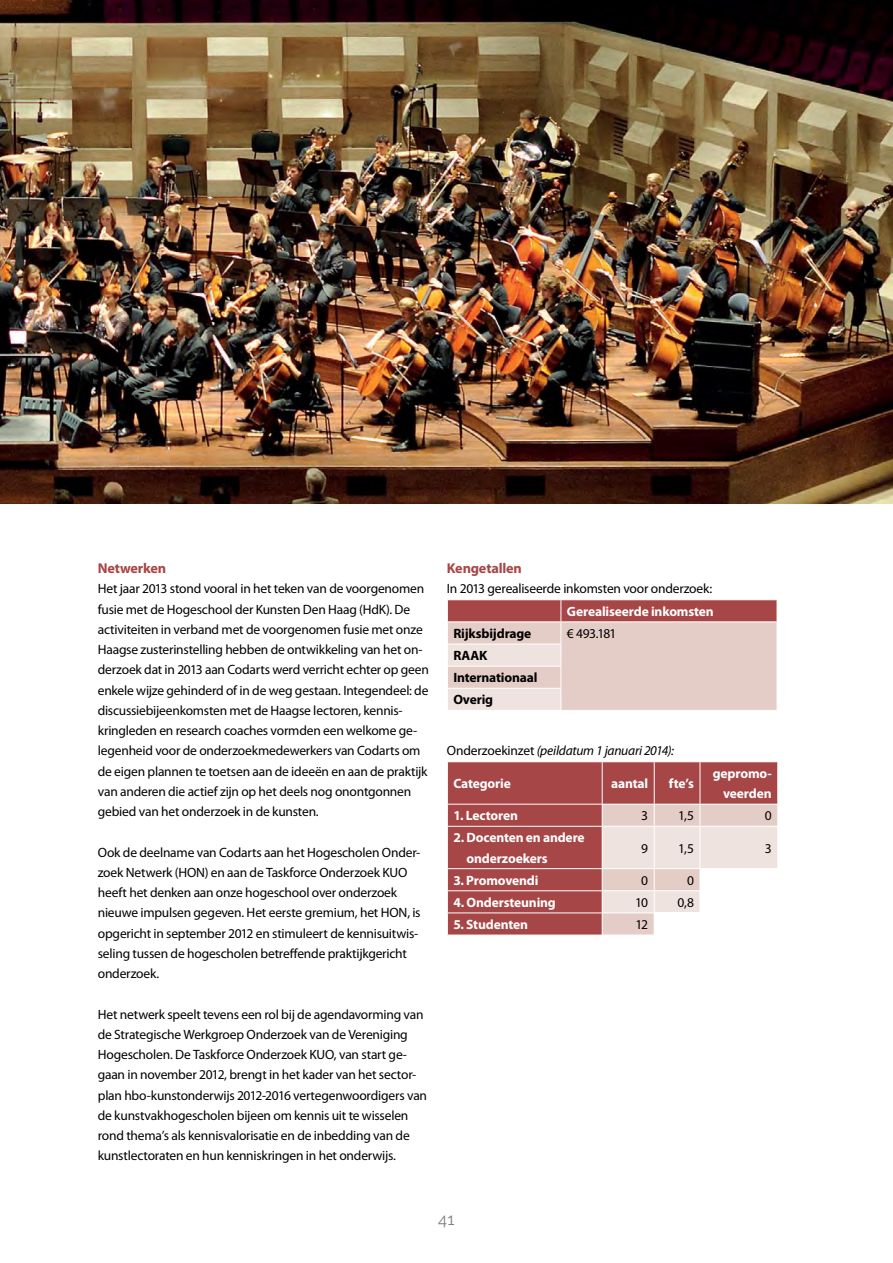
<style>
.page{position:relative;width:893px;height:1263px;background:#fff}
.page>*{position:absolute;margin:0;border:0;box-sizing:border-box;transform-origin:0 0}
.t1{font:16.5px "Raleway";color:#807f83}
.t2{font:700 14.25px "Myriad Pro";letter-spacing:-.01em;color:#a64647}
.t3{font:13.5px/20.2px "Myriad Pro";letter-spacing:-.015em;color:#000}
.t4{font:700 13.5px/20.2px "Myriad Pro";letter-spacing:-.01em;color:#fff;text-align:right}
.t5{font:italic 13.5px "Myriad Pro";letter-spacing:-.02em;color:#000}
.t6{font:700 13.5px/22.2px "Myriad Pro";letter-spacing:-.015em;color:#000}
.s1{font-style:normal}
</style>
<div class="page">
<svg style="left:447px;top:600px;width:330px;height:110px;background:#dbb8b3"></svg>
<div style="left:448px;top:762px;width:329px;height:173px;background:#a64647"></div>
<hr style="left:602px;top:762px;width:1px;height:42px;background:#fff">
<hr style="left:654px;top:762px;width:1px;height:42px;background:#fff">
<hr style="left:700px;top:762px;width:1px;height:42px;background:#fff">
<hr style="left:447px;top:804px;width:155px;height:1px;background:#fff">
<svg style="left:447px;top:804px;width:1px;height:22px"></svg>
<hr style="left:447px;top:826px;width:155px;height:1px;background:#fff">
<hr style="left:447px;top:868px;width:155px;height:1px;background:#fff">
<hr style="left:447px;top:890px;width:155px;height:1px;background:#fff">
<hr style="left:447px;top:912px;width:155px;height:1px;background:#fff">
<svg style="left:447px;top:869px;width:1px;height:66px"></svg>
<svg style="left:602px;top:804px;width:176px;height:131px"></svg>
<img style="left:0;top:0;width:893px;height:504px">
<p class="t2" style="left:98px;top:559px;width:70px">Netwerken</p>
<p class="t3" style="left:98px;top:578px;width:333px">Het jaar 2013 stond vooral in het teken van de voorgenomen fusie met de Hogeschool der Kunsten Den Haag (HdK). De activiteiten in verband met de voorgenomen fusie met onze Haagse zusterinstelling hebben de ontwikkeling van het on&shy;derzoek dat in 2013 aan Codarts werd verricht echter op geen enkele wijze gehinderd of in de weg gestaan. Integendeel: de discussiebijeenkomsten met de Haagse lectoren, kennis&shy;kringleden en research coaches vormden een welkome ge&shy;legenheid voor de onderzoekmedewerkers van Codarts om de eigen plannen te toetsen aan de ideeën en aan de praktijk van anderen die actief zijn op het deels nog onontgonnen gebied van het onderzoek in de kunsten.</p>
<p class="t3" style="left:98px;top:842px;width:324px">Ook de deelname van Codarts aan het Hogescholen Onder&shy;zoek Netwerk (HON) en aan de Taskforce Onderzoek KUO heeft het denken aan onze hogeschool over onderzoek nieuwe impulsen gegeven. Het eerste gremium, het HON, is opgericht in september 2012 en stimuleert de kennisuitwis&shy;seling tussen de hogescholen betreffende praktijkgericht onderzoek.</p>
<p class="t3" style="left:98px;top:1004px;width:331px">Het netwerk speelt tevens een rol bij de agendavorming van de Strategische Werkgroep Onderzoek van de Vereniging Hogescholen. De Taskforce Onderzoek KUO, van start ge&shy;gaan in november 2012, brengt in het kader van het sector&shy;plan hbo-kunstonderwijs 2012-2016 vertegenwoordigers van de kunstvakhogescholen bijeen om kennis uit te wisselen rond thema’s als kennisvalorisatie en de inbedding van de kunstlectoraten en hun kenniskringen in het onderwijs.</p>
<p class="t2" style="left:447px;top:559px;width:76px">Kengetallen</p>
<p class="t3" style="left:447px;top:578px;width:267px">In 2013 gerealiseerde inkomsten voor onderzoek:</p>
<p class="t4" style="left:567px;top:601px;width:148px">Gerealiseerde inkomsten</p>
<p class="t6" style="left:453px;top:622px;width:80px">Rijksbijdrage</p>
<p class="t3" style="left:567px;top:623px;width:51px">€ 493.181</p>
<p class="t6" style="left:453px;top:644px;width:86px">RAAK<br>Internationaal<br>Overig</p>
<p class="t5" style="left:447px;top:742px;width:228px"><span class="s1">Onderzoekinzet</span> (peildatum 1 januari 2014):</p>
<p class="t4" style="left:453px;top:773px;width:59px">Categorie</p>
<p class="t4" style="left:611px;top:773px;width:39px">aantal</p>
<p class="t4" style="left:669px;top:773px;width:27px">fte’s</p>
<p class="t4" style="left:713px;top:763px;width:61px">gepromo&shy;veerden</p>
<p class="t4" style="left:453px;top:805px;width:66px">1. Lectoren</p>
<p class="t3" style="left:641px;top:805px;width:8px">3</p>
<p class="t3" style="left:678px;top:805px;width:17px">1,5</p>
<p class="t3" style="left:765px;top:805px;width:8px">0</p>
<p class="t4" style="left:467px;top:827px;width:120px;text-align:left;text-indent:-13px">2. Docenten en andere onderzoekers</p>
<p class="t3" style="left:641px;top:838px;width:8px">9</p>
<p class="t3" style="left:678px;top:838px;width:17px">1,5</p>
<p class="t3" style="left:765px;top:838px;width:8px">3</p>
<p class="t4" style="left:453px;top:870px;width:87px">3. Promovendi</p>
<p class="t3" style="left:641px;top:870px;width:8px">0</p>
<p class="t3" style="left:687px;top:870px;width:8px">0</p>
<p class="t4" style="left:453px;top:892px;width:104px">4. Ondersteuning</p>
<p class="t3" style="left:635px;top:892px;width:15px">10</p>
<p class="t3" style="left:678px;top:892px;width:18px">0,8</p>
<p class="t4" style="left:453px;top:914px;width:76px">5. Studenten</p>
<p class="t3" style="left:635px;top:914px;width:14px">12</p>
<p class="t1" style="left:438px;top:1209px;width:18px">41</p>
</div>
